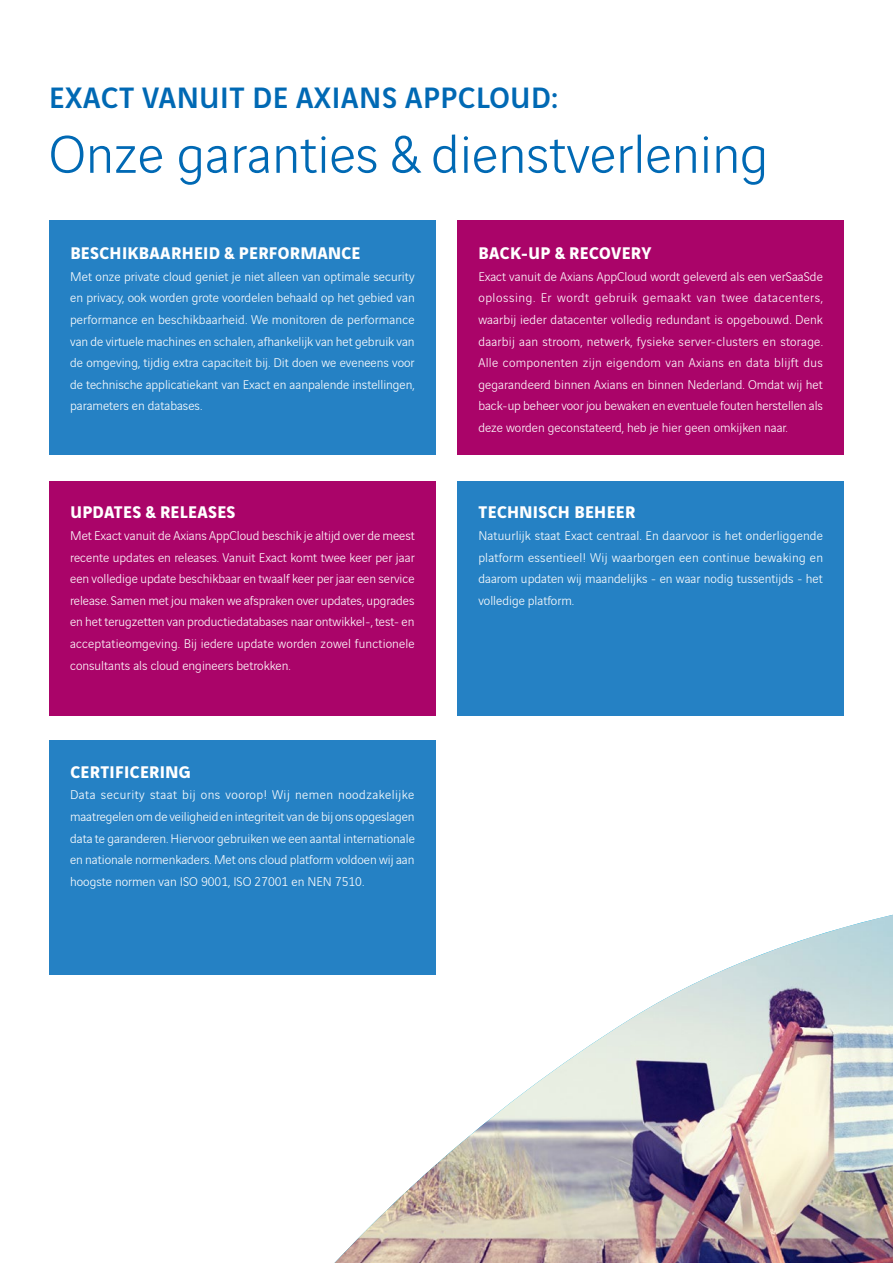
<style>
.page{position:relative;width:893px;height:1263px;background:#fff}
.page>*{position:absolute;margin:0;border:0;box-sizing:border-box;transform-origin:0 0}
.t1{font:300 57px "Vinci Sans";color:#0069b4}
.t2{font:500 31.5px "Vinci Sans";letter-spacing:.02em;color:#0069b4}
.Tekstkop{font:700 18px "Vinci Sans";letter-spacing:.02em;color:#fff}
.Body_tekst{font:300 13.5px/21.6px "Vinci Sans";color:#fff;text-align:justify}
</style>
<div class="page">
<div style="left:49px;top:220px;width:387px;height:235px;background:#2581c4"></div>
<div style="left:49px;top:481px;width:387px;height:234px;background:#aa0469"></div>
<div style="left:49px;top:740px;width:387px;height:235px;background:#2581c4"></div>
<div style="left:457px;top:220px;width:387px;height:235px;background:#aa0469"></div>
<div style="left:457px;top:481px;width:387px;height:234px;background:#2581c4"></div>
<img style="left:334px;top:915px;width:559px;height:348px">
<h1 class="t2" style="left:49px;top:73px;width:510px">EXACT VANUIT DE AXIANS APPCLOUD:</h1>
<h1 class="t1" style="left:49px;top:113px;width:721px">Onze garanties &amp; dienstverlening</h1>
<p class="Tekstkop" style="left:70px;top:239px;width:292px">BESCHIKBAARHEID &amp; PERFORMANCE</p>
<p class="Body_tekst" style="left:70px;top:264px;width:346px">Met onze private cloud geniet je niet alleen van optimale security en privacy, ook worden grote voordelen behaald op het gebied van performance en beschikbaarheid. We monitoren de performance van de virtuele machines en schalen, afhankelijk van het gebruik van de omgeving, tijdig extra capaciteit bij. Dit doen we eveneens voor de technische applicatiekant van Exact en aanpalende instellingen, parameters en databases.</p>
<p class="Tekstkop" style="left:70px;top:498px;width:167px">UPDATES &amp; RELEASES</p>
<p class="Body_tekst" style="left:70px;top:524px;width:346px">Met Exact vanuit de Axians AppCloud beschik je altijd over de meest recente updates en releases. Vanuit Exact komt twee keer per jaar een volledige update beschikbaar en twaalf keer per jaar een service release. Samen met jou maken we afspraken over updates, upgrades en het terugzetten van productiedatabases naar ontwikkel-, test- en acceptatieomgeving. Bij iedere update worden zowel functionele consultants als cloud engineers betrokken.</p>
<p class="Tekstkop" style="left:70px;top:757px;width:122px">CERTIFICERING</p>
<p class="Body_tekst" style="left:70px;top:783px;width:346px">Data security staat bij ons voorop! Wij nemen noodzakelijke maatregelen om de veiligheid en integriteit van de bij ons opgeslagen data te garanderen. Hiervoor gebruiken we een aantal internationale en nationale normenkaders. Met ons cloud platform voldoen wij aan hoogste normen van ISO 9001, ISO 27001 en NEN 7510.</p>
<p class="Tekstkop" style="left:479px;top:239px;width:175px">BACK-UP &amp; RECOVERY</p>
<p class="Body_tekst" style="left:478px;top:264px;width:346px">Exact vanuit de Axians AppCloud wordt geleverd als een verSaaSde oplossing. Er wordt gebruik gemaakt van twee datacenters, waarbij ieder datacenter volledig redundant is opgebouwd. Denk daarbij aan stroom, netwerk, fysieke server-clusters en storage.<br>Alle componenten zijn eigendom van Axians en data blijft dus gegarandeerd binnen Axians en binnen Nederland. Omdat wij het back-up beheer voor jou bewaken en eventuele fouten herstellen als deze worden geconstateerd, heb je hier geen omkijken naar.</p>
<p class="Tekstkop" style="left:479px;top:498px;width:158px">TECHNISCH BEHEER</p>
<p class="Body_tekst" style="left:478px;top:524px;width:346px">Natuurlijk staat Exact centraal. En daarvoor is het onderliggende platform essentieel! Wij waarborgen een continue bewaking en daarom updaten wij maandelijks - en waar nodig tussentijds - het volledige platform.</p>
</div>
